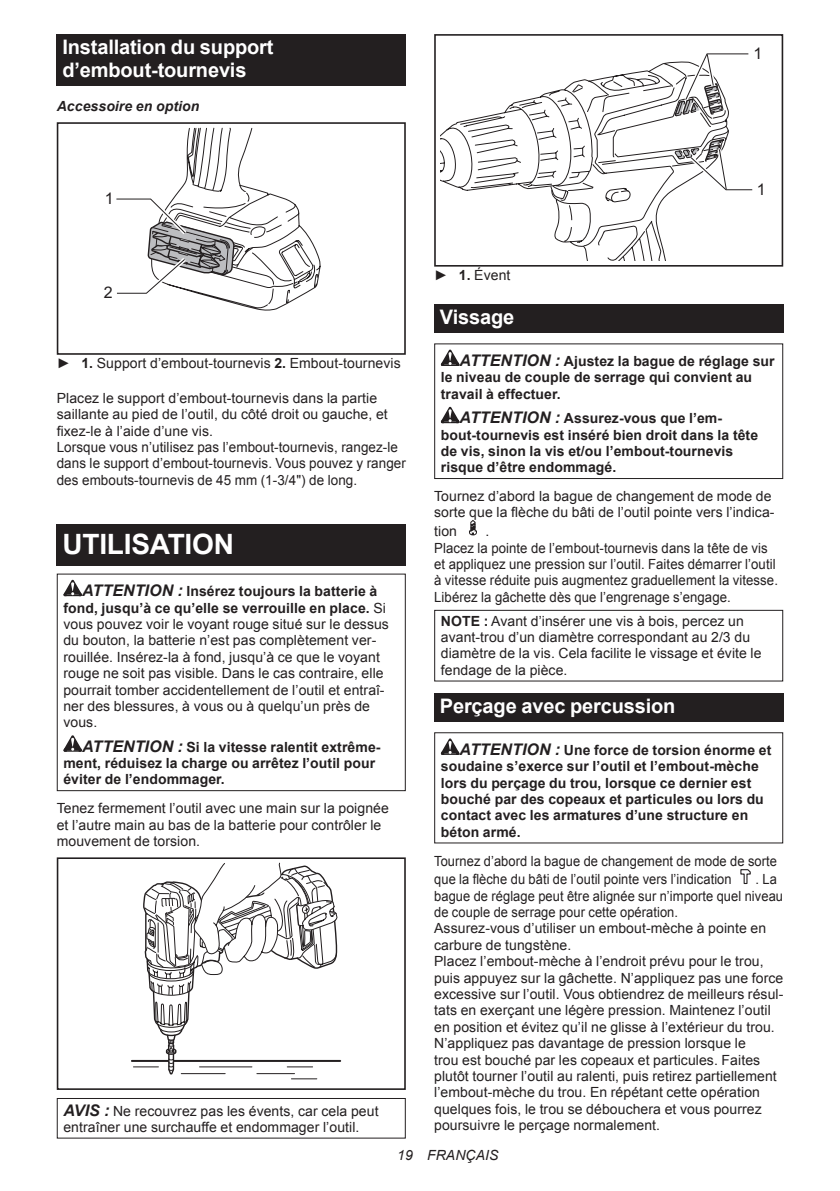
<style>
.page{position:relative;width:840px;height:1191px;background:#fff}
.page>*{position:absolute;margin:0;border:0;box-sizing:border-box;transform-origin:0 0}
.t1{font:700 28px "Arial";letter-spacing:-.01em;color:#fff}
.t2{font:700 20px/23.4px "Arial";letter-spacing:-.01em;color:#fff}
.t3{font:16px "Arial";color:#231f20}
.t4{font:14px/16.4px "Arial";letter-spacing:.005em;color:#231f20}
.t5{font:14px/16.4px "Arial";letter-spacing:.005em;color:#231f20;scale:.92 1}
.t6{font:700 14px/16.4px "Arial";letter-spacing:.005em;color:#231f20}
.t7{font:italic 700 14px "Arial";letter-spacing:.005em;color:#231f20}
.t8{font:italic 14px "Arial";letter-spacing:.005em;color:#231f20}
.s1{font-weight:700}
.s2{font-weight:700;font-style:italic;font-size:16px}
.s3{font-style:italic;font-size:16px}
</style>
<div class="page">
<div style="left:57px;top:34px;width:348px;height:52px;background:#231f20"></div>
<div style="left:57px;top:122px;width:348px;height:233px;border:2px solid #231f20"></div>
<svg style="left:116px;top:127px;width:205px;height:184px"></svg>
<div style="left:57px;top:524px;width:348px;height:41px;background:#231f20"></div>
<svg style="left:63px;top:580px;width:19px;height:16px"></svg>
<svg style="left:63px;top:735px;width:19px;height:16px"></svg>
<div style="left:57px;top:573px;width:348px;height:218px;border:1px solid #231f20"></div>
<hr style="left:132px;top:1060px;width:208px;height:2px;background:#231f20">
<svg style="left:133px;top:862px;width:205px;height:218px"></svg>
<div style="left:57px;top:857px;width:348px;height:233px;border:2px solid #231f20"></div>
<div style="left:57px;top:1098px;width:348px;height:40px;border:1px solid #231f20"></div>
<div style="left:434px;top:34px;width:348px;height:233px;border:2px solid #231f20"></div>
<svg style="left:440px;top:53px;width:313px;height:208px"></svg>
<div style="left:434px;top:304px;width:348px;height:28px;background:#231f20"></div>
<svg style="left:440px;top:349px;width:19px;height:17px"></svg>
<svg style="left:440px;top:407px;width:19px;height:16px"></svg>
<div style="left:434px;top:343px;width:348px;height:136px;border:1px solid #231f20"></div>
<svg style="left:469px;top:520px;width:8px;height:15px"></svg>
<div style="left:434px;top:610px;width:348px;height:71px;border:1px solid #231f20"></div>
<div style="left:434px;top:693px;width:348px;height:28px;background:#231f20"></div>
<svg style="left:440px;top:738px;width:19px;height:17px"></svg>
<div style="left:434px;top:732px;width:348px;height:111px;border:1px solid #231f20"></div>
<svg style="left:740px;top:869px;width:11px;height:15px"></svg>
<h2 class="t2" style="left:62px;top:36px;width:212px">Installation du support d’embout-tournevis</h2>
<p class="t7" style="left:57px;top:97px;width:144px">Accessoire en option</p>
<p class="t3" style="left:105px;top:188px;width:10px">1</p>
<p class="t3" style="left:104px;top:282px;width:10px">2</p>
<p class="t4" style="left:57px;top:355px;width:345px">► <span class="s1">1.</span> Support d’embout-tournevis <span class="s1">2.</span> Embout-tournevis</p>
<p class="t4" style="left:57px;top:390px;width:350px">Placez le support d’embout-tournevis dans la partie saillante au pied de l’outil, du côté droit ou gauche, et fixez-le à l’aide d’une vis.<br>Lorsque vous n’utilisez pas l’embout-tournevis, rangez-le dans le support d’embout-tournevis. Vous pouvez y ranger des embouts-tournevis de 45 mm (1-3/4") de long.</p>
<h1 class="t1" style="left:62px;top:525px;width:173px">UTILISATION</h1>
<p class="t4" style="left:63px;top:583px;width:327px;text-indent:19px"><span class="s2">ATTENTION :</span> <span class="s1">Insérez toujours la batterie à fond, jusqu’à ce qu’elle se verrouille en place.</span> Si vous pouvez voir le voyant rouge situé sur le dessus du bouton, la batterie n’est pas complètement ver&shy;rouillée. Insérez-la à fond, jusqu’à ce que le voyant rouge ne soit pas visible. Dans le cas contraire, elle pourrait tomber accidentellement de l’outil et entraî&shy;ner des blessures, à vous ou à quelqu’un près de vous.</p>
<p class="t6" style="left:63px;top:739px;width:318px;text-indent:19px"><span class="s3">ATTENTION :</span> Si la vitesse ralentit extrême&shy;ment, réduisez la charge ou arrêtez l’outil pour éviter de l’endommager.</p>
<p class="t4" style="left:57px;top:800px;width:333px">Tenez fermement l’outil avec une main sur la poignée et l’autre main au bas de la batterie pour contrôler le mouvement de torsion.</p>
<p class="t4" style="left:63px;top:1102px;width:316px"><span class="s2">AVIS :</span> Ne recouvrez pas les évents, car cela peut entraîner une surchauffe et endommager l’outil.</p>
<p class="t3" style="left:753px;top:43px;width:10px">1</p>
<p class="t3" style="left:756px;top:179px;width:10px">1</p>
<p class="t4" style="left:434px;top:267px;width:78px">► <span class="s1">1.</span> Évent</p>
<h2 class="t2" style="left:439px;top:306px;width:76px">Vissage</h2>
<p class="t6" style="left:440px;top:353px;width:335px;text-indent:19px"><span class="s3">ATTENTION :</span> Ajustez la bague de réglage sur le niveau de couple de serrage qui convient au travail à effectuer.</p>
<p class="t6" style="left:440px;top:410px;width:318px;text-indent:19px"><span class="s3">ATTENTION :</span> Assurez-vous que l’em&shy;bout-tournevis est inséré bien droit dans la tête de vis, sinon la vis et/ou l’embout-tournevis risque d’être endommagé.</p>
<p class="t4" style="left:434px;top:488px;width:341px">Tournez d’abord la bague de changement de mode de sorte que la flèche du bâti de l’outil pointe vers l’indica-</p>
<p class="t4" style="left:434px;top:523px;width:24px">tion</p>
<p class="t4" style="left:434px;top:523px;width:345px;text-indent:51px">.<br>Placez la pointe de l’embout-tournevis dans la tête de vis et appliquez une pression sur l’outil. Faites démarrer l’outil à vitesse réduite puis augmentez graduellement la vitesse.<br>Libérez la gâchette dès que l’engrenage s’engage.</p>
<p class="t4" style="left:440px;top:612px;width:322px"><span class="s1">NOTE :</span> Avant d’insérer une vis à bois, percez un avant-trou d’un diamètre correspondant au 2/3 du diamètre de la vis. Cela facilite le vissage et évite le fendage de la pièce.</p>
<h2 class="t2" style="left:439px;top:694px;width:237px">Perçage avec percussion</h2>
<p class="t6" style="left:440px;top:742px;width:332px;text-indent:19px"><span class="s3">ATTENTION :</span> Une force de torsion énorme et soudaine s’exerce sur l’outil et l’embout-mèche lors du perçage du trou, lorsque ce dernier est bouché par des copeaux et particules ou lors du contact avec les armatures d’une structure en béton armé.</p>
<p class="t5" style="left:434px;top:851px;width:374px;line-height:18.8px">Tournez d’abord la bague de changement de mode de sorte que la flèche du bâti de l’outil pointe vers l’indication</p>
<p class="t5" style="left:434px;top:871px;width:381px;text-indent:321px">. La bague de réglage peut être alignée sur n’importe quel niveau de couple de serrage pour cette opération.<br>Assurez-vous d’utiliser un embout-mèche à pointe en carbure de tungstène.<br>Placez l’embout-mèche à l’endroit prévu pour le trou, puis appuyez sur la gâchette. N’appliquez pas une force excessive sur l’outil. Vous obtiendrez de meilleurs résul&shy;tats en exerçant une légère pression. Maintenez l’outil en position et évitez qu’il ne glisse à l’extérieur du trou.<br>N’appliquez pas davantage de pression lorsque le<br>trou est bouché par les copeaux et particules. Faites plutôt tourner l’outil au ralenti, puis retirez partiellement l’embout-mèche du trou. En répétant cette opération quelques fois, le trou se débouchera et vous pourrez poursuivre le perçage normalement.</p>
<p class="t8" style="left:397px;top:1146px;width:103px">19 FRANÇAIS</p>
</div>
